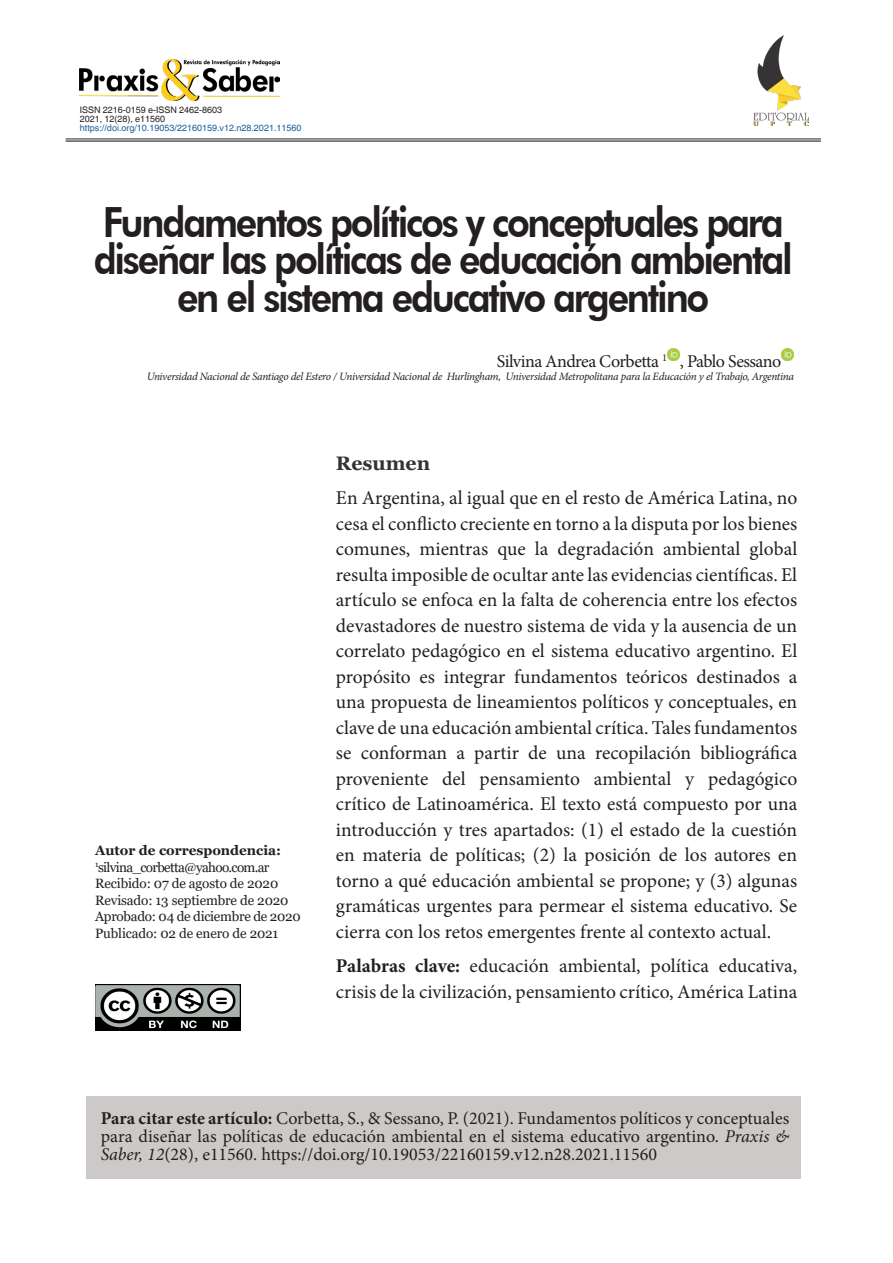
<style>
.page{position:relative;width:893px;height:1263px;background:#fff}
.page>*{position:absolute;margin:0;border:0;box-sizing:border-box;transform-origin:0 0}
.Títulos{font:800 41.7px/37.5px "Futura BT";letter-spacing:-.06em;color:#231f20;text-align:center;scale:.9 1}
.Resumen{font:19.5px/25.5px "Minion Pro";color:#231f20;text-align:justify}
.Resumen-2{font:700 19.5px "Georgia";color:#333}
.Resumen-3{font:18px/18px "Minion Pro";letter-spacing:-.005em;color:#231f20;text-align:justify}
.Resumen-4{font:18px "Minion Pro";letter-spacing:-.03em;color:#231f20}
.t1{font:13.5px "Georgia";letter-spacing:-.01em;color:#231f20}
.t2{font:13.5px "Georgia";letter-spacing:-.05em;color:#231f20}
.t3{font:700 13.5px "Georgia";color:#231f20}
.Resumen-5{font:italic 11.25px "Minion Pro";letter-spacing:-.03em;color:#231f20}
.t4{font:9px "Helvetica World";color:#175d9e}
.t5{font:9px "Helvetica World";color:#231f20}
.s1{font-weight:700}
.s2{font-style:italic}
</style>
<div class="page">
<div style="left:87px;top:1096px;width:714px;height:83px;background:#cdc9c8"></div>
<hr style="left:66px;top:139px;width:755px;height:1px;background:#57585a">
<hr style="left:66px;top:140px;width:755px;height:1px;background:#57585a">
<hr style="left:66px;top:141px;width:755px;height:1px;background:#57585a">
<svg style="left:667px;top:348px;width:13px;height:13px"></svg>
<svg style="left:781px;top:348px;width:12px;height:13px"></svg>
<img style="left:754px;top:36px;width:54px;height:89px">
<img style="left:95px;top:984px;width:146px;height:46px">
<img style="left:80px;top:59px;width:200px;height:42px">
<p class="t5" style="left:80px;top:104px;width:144px">ISSN 2216-0159 e-ISSN 2462-8603</p>
<p class="t5" style="left:80px;top:113px;width:87px">2021, 12(28), e11560</p>
<p class="t4" style="left:80px;top:122px;width:223px">https://doi.org/10.19053/22160159.v12.n28.2021.11560</p>
<p class="Títulos" style="left:94px;top:203px;width:778px">Fundamentos políticos y conceptuales para diseñar las políticas de educación ambiental en el sistema educativo argentino</p>
<p class="Resumen-4" style="left:497px;top:349px;width:286px">Silvina Andrea Corbetta <sup>1</sup> , Pablo Sessano</p>
<p class="Resumen-5" style="left:147px;top:369px;width:649px">Universidad Nacional de Santiago del Estero / Universidad Nacional de Hurlingham, Universidad Metropolitana para la Educación y el Trabajo, Argentina</p>
<p class="t3" style="left:95px;top:842px;width:188px">Autor de correspondencia:</p>
<p class="t2" style="left:95px;top:859px;width:176px"><sup>1</sup>silvina_corbetta@yahoo.com.ar</p>
<p class="t1" style="left:95px;top:876px;width:185px">Recibido: 07 de agosto de 2020</p>
<p class="t1" style="left:95px;top:892px;width:195px">Revisado: 13 septiembre de 2020</p>
<p class="t1" style="left:95px;top:909px;width:207px">Aprobado: 04 de diciembre de 2020</p>
<p class="t1" style="left:95px;top:925px;width:185px">Publicado: 02 de enero de 2021</p>
<p class="Resumen-2" style="left:336px;top:450px;width:96px">Resumen</p>
<p class="Resumen" style="left:336px;top:485px;width:463px">En Argentina, al igual que en el resto de América Latina, no cesa el conflicto creciente en torno a la disputa por los bienes comunes, mientras que la degradación ambiental global resulta imposible de ocultar ante las evidencias científicas. El artículo se enfoca en la falta de coherencia entre los efectos devastadores de nuestro sistema de vida y la ausencia de un correlato pedagógico en el sistema educativo argentino. El propósito es integrar fundamentos teóricos destinados a una propuesta de lineamientos políticos y conceptuales, en clave de una educación ambiental crítica. Tales fundamentos se conforman a partir de una recopilación bibliográfica proveniente del pensamiento ambiental y pedagógico crítico de Latinoamérica. El texto está compuesto por una introducción y tres apartados: (1) el estado de la cuestión en materia de políticas; (2) la posición de los autores en torno a qué educación ambiental se propone; y (3) algunas gramáticas urgentes para permear el sistema educativo. Se cierra con los retos emergentes frente al contexto actual.</p>
<p class="Resumen" style="left:336px;top:953px;width:463px"><span class="s1">Palabras clave:</span> educación ambiental, política educativa, crisis de la civilización, pensamiento crítico, América Latina</p>
<p class="Resumen-3" style="left:101px;top:1109px;width:690px"><span class="s1">Para citar este artículo:</span> Corbetta, S., &amp; Sessano, P. (2021). Fundamentos políticos y conceptuales para diseñar las políticas de educación ambiental en el sistema educativo argentino. <span class="s2">Praxis &amp; Saber, 12</span>(28), e11560. https://doi.org/10.19053/22160159.v12.n28.2021.11560</p>
</div>
